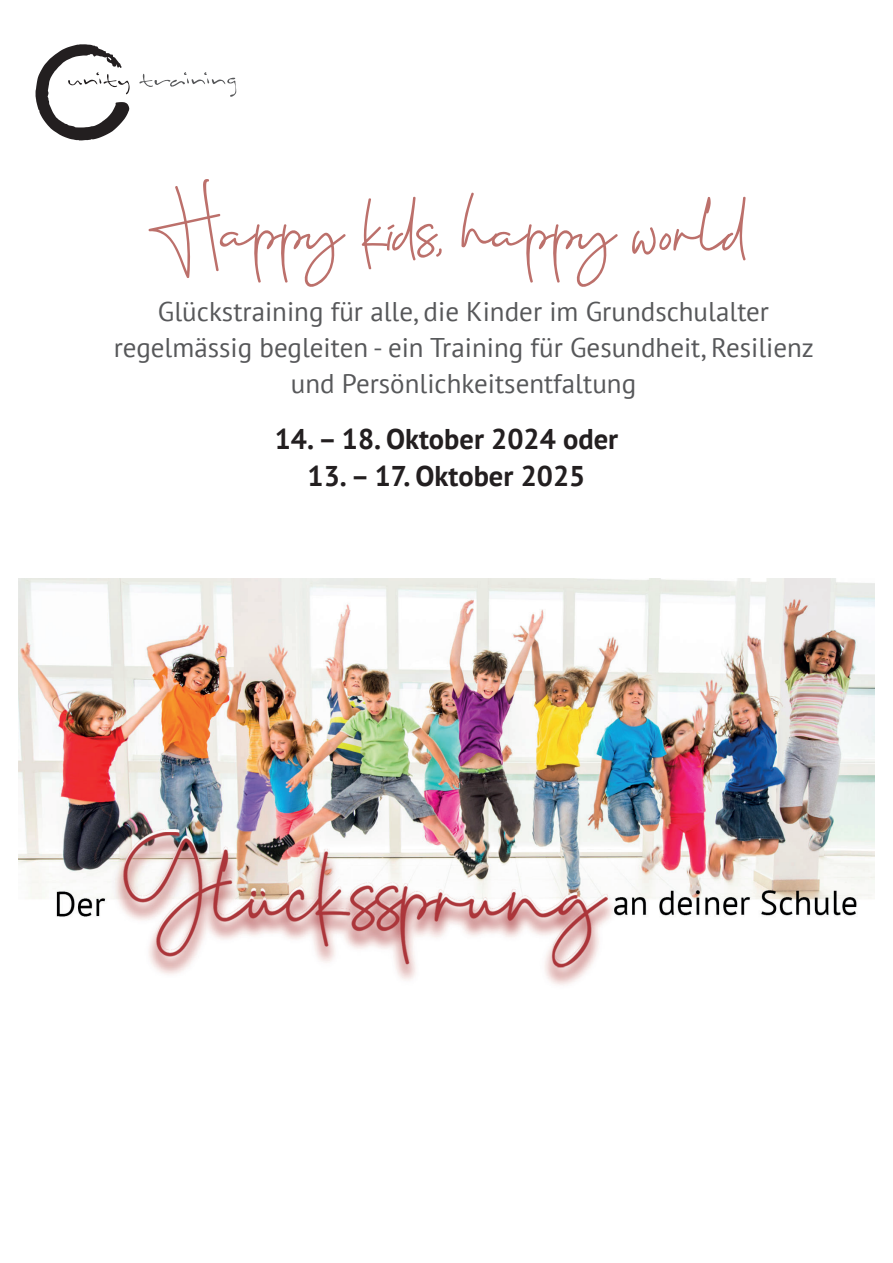
<style>
.page{position:relative;width:893px;height:1263px;background:#fff}
.page>*{position:absolute;margin:0;border:0;box-sizing:border-box;transform-origin:0 0}
.t1{font:62.1px "Cervanttis";color:#bc706b}
.t2{font:700 28.5px "PT Sans";color:#231f20}
.t3{font:27px/36px "PT Sans";color:#57585a;text-align:center}
</style>
<div class="page">
<svg style="left:36px;top:44px;width:94px;height:96px"></svg>
<svg style="left:139px;top:72px;width:97px;height:25px"></svg>
<img style="left:19px;top:578px;width:855px;height:407px">
<h1 class="t1" style="left:146px;top:193px;width:602px">Happy kids, happy world</h1>
<p class="t3" style="left:114px;top:293px;width:702px">Glückstraining für alle, die Kinder im Grundschulalter regelmässig begleiten - ein Training für Gesundheit, Resilienz und Persönlichkeitsentfaltung</p>
<p class="t2" style="left:275px;top:420px;width:345px">14. – 18. Oktober 2024 oder</p>
<p class="t2" style="left:308px;top:457px;width:279px">13. – 17. Oktober 2025</p>
</div>
